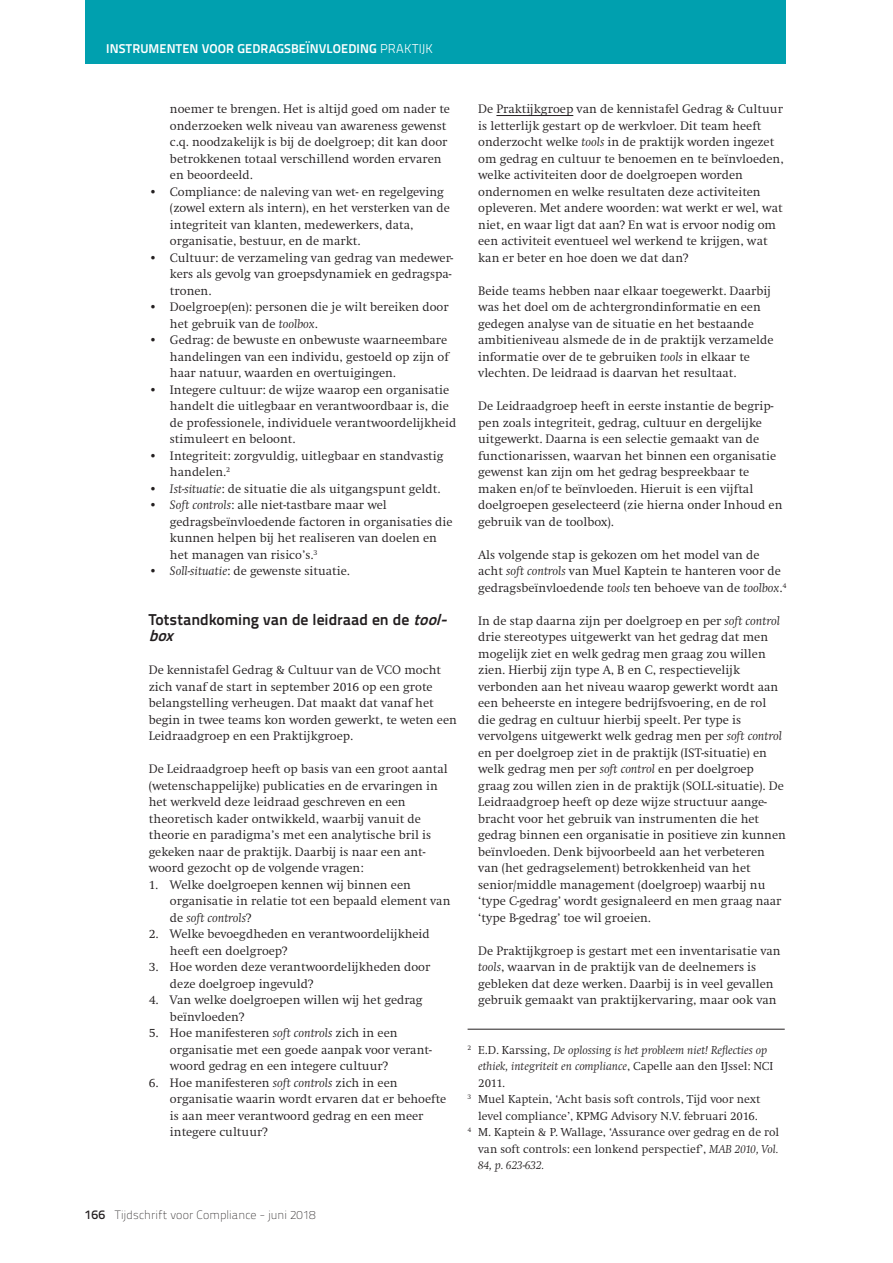
<style>
.page{position:relative;width:893px;height:1263px;background:#fff}
.page>*{position:absolute;margin:0;border:0;box-sizing:border-box;transform-origin:0 0}
.t1{font:700 15.75px/16.5px "Titillium Text 22 L";color:#231f20}
.t2{font:300 12.75px/16.5px "Swift";color:#231f20}
.t3{font:700 12.75px "Titillium Text 22 L";letter-spacing:.01em;color:#fff}
.t4{font:300 12px "Swift";color:#231f20}
.t5{font:italic 300 12px "Swift";color:#231f20}
.t6{font:100 12px "Titillium Text 22 L";letter-spacing:.005em;color:#231f20}
.s1{font-weight:300}
.s2{font-style:italic}
.s3{font-style:normal}
.s4{font-weight:500;font-size:12.75px}
</style>
<div class="page">
<div style="left:85px;top:0;width:700px;height:64px;background:#00a0af"></div>
<hr style="left:496px;top:115px;width:77px;height:1px;background:#231f20">
<hr style="left:468px;top:1029px;width:317px;height:1px;background:#231f20">
<p class="t3" style="left:106px;top:44px;width:328px">INSTRUMENTEN VOOR GEDRAGSBEÏNVLOEDING <span class="s1">PRAKTIJK</span></p>
<p class="t2" style="left:170px;top:102px;width:281px">noemer te brengen. Het is altijd goed om nader te onderzoeken welk niveau van awareness gewenst c.q. noodzakelijk is bij de doelgroep; dit kan door betrokkenen totaal verschillend worden ervaren en beoordeeld.</p>
<p class="t2" style="left:170px;top:185px;width:281px;text-indent:-21px">• Compliance: de naleving van wet- en regelgeving (zowel extern als intern), en het versterken van de integriteit van klanten, medewerkers, data, organisatie, bestuur, en de markt.</p>
<p class="t2" style="left:170px;top:251px;width:285px;text-indent:-21px">• Cultuur: de verzameling van gedrag van medewer&shy;kers als gevolg van groepsdynamiek en gedragspa&shy;tronen.</p>
<p class="t2" style="left:170px;top:300px;width:280px;text-indent:-21px">• Doelgroep(en): personen die je wilt bereiken door het gebruik van de <span class="s2">toolbox</span>.</p>
<p class="t2" style="left:170px;top:333px;width:280px;text-align:justify;text-indent:-21px">• Gedrag: de bewuste en onbewuste waarneembare handelingen van een individu, gestoeld op zijn of haar natuur, waarden en overtuigingen.</p>
<p class="t2" style="left:170px;top:382px;width:288px;text-indent:-21px">• Integere cultuur: de wijze waarop een organisatie handelt die uitlegbaar en verantwoordbaar is, die de professionele, individuele verantwoordelijkheid stimuleert en beloont.</p>
<p class="t2" style="left:170px;top:448px;width:275px;text-indent:-21px">• Integriteit: zorgvuldig, uitlegbaar en standvastig handelen.<sup>2</sup></p>
<p class="t2" style="left:149px;top:481px;width:293px">• <span class="s2">Ist-situatie</span>: de situatie die als uitgangspunt geldt.</p>
<p class="t2" style="left:170px;top:498px;width:284px;text-indent:-21px">• <span class="s2">Soft controls</span>: alle niet-tastbare maar wel gedragsbeïnvloedende factoren in organisaties die kunnen helpen bij het realiseren van doelen en het managen van risico’s.<sup>3</sup></p>
<p class="t2" style="left:149px;top:564px;width:203px">• <span class="s2">Soll-situatie</span>: de gewenste situatie.</p>
<p class="t1" style="left:149px;top:613px;width:304px">Totstandkoming van de leidraad en de <span class="s2">tool&shy;box</span></p>
<p class="t2" style="left:149px;top:663px;width:310px">De kennistafel Gedrag &amp; Cultuur van de VCO mocht zich vanaf de start in september 2016 op een grote belangstelling verheugen. Dat maakt dat vanaf het begin in twee teams kon worden gewerkt, te weten een Leidraadgroep en een Praktijkgroep.</p>
<p class="t2" style="left:149px;top:762px;width:301px">De Leidraadgroep heeft op basis van een groot aantal (wetenschappelijke) publicaties en de ervaringen in het werkveld deze leidraad geschreven en een theoretisch kader ontwikkeld, waarbij vanuit de theorie en paradigma’s met een analytische bril is gekeken naar de praktijk. Daarbij is naar een ant&shy;woord gezocht op de volgende vragen:</p>
<p class="t2" style="left:170px;top:877px;width:282px;text-indent:-21px">1. Welke doelgroepen kennen wij binnen een organisatie in relatie tot een bepaald element van de <span class="s2">soft controls</span>?</p>
<p class="t2" style="left:170px;top:927px;width:261px;text-indent:-21px">2. Welke bevoegdheden en verantwoordelijkheid heeft een doelgroep?</p>
<p class="t2" style="left:170px;top:960px;width:262px;text-indent:-21px">3. Hoe worden deze verantwoordelijkheden door deze doelgroep ingevuld?</p>
<p class="t2" style="left:170px;top:993px;width:254px;text-indent:-21px">4. Van welke doelgroepen willen wij het gedrag beïnvloeden?</p>
<p class="t2" style="left:170px;top:1026px;width:263px;text-indent:-21px">5. Hoe manifesteren <span class="s2">soft controls</span> zich in een organisatie met een goede aanpak voor verant&shy;woord gedrag en een integere cultuur?</p>
<p class="t2" style="left:170px;top:1075px;width:278px;text-indent:-21px">6. Hoe manifesteren <span class="s2">soft controls</span> zich in een organisatie waarin wordt ervaren dat er behoefte is aan meer verantwoord gedrag en een meer integere cultuur?</p>
<p class="t2" style="left:478px;top:102px;width:307px">De Praktijkgroep van de kennistafel Gedrag &amp; Cultuur is letterlijk gestart op de werkvloer. Dit team heeft onderzocht welke <span class="s2">tools</span> in de praktijk worden ingezet om gedrag en cultuur te benoemen en te beïnvloeden, welke activiteiten door de doelgroepen worden ondernomen en welke resultaten deze activiteiten opleveren. Met andere woorden: wat werkt er wel, wat niet, en waar ligt dat aan? En wat is ervoor nodig om een activiteit eventueel wel werkend te krijgen, wat kan er beter en hoe doen we dat dan?</p>
<p class="t2" style="left:478px;top:284px;width:297px">Beide teams hebben naar elkaar toegewerkt. Daarbij was het doel om de achtergrondinformatie en een gedegen analyse van de situatie en het bestaande ambitieniveau alsmede de in de praktijk verzamelde informatie over de te gebruiken <span class="s2">tools</span> in elkaar te vlechten. De leidraad is daarvan het resultaat.</p>
<p class="t2" style="left:478px;top:399px;width:306px">De Leidraadgroep heeft in eerste instantie de begrip&shy;pen zoals integriteit, gedrag, cultuur en dergelijke uitgewerkt. Daarna is een selectie gemaakt van de functionarissen, waarvan het binnen een organisatie gewenst kan zijn om het gedrag bespreekbaar te maken en/of te beïnvloeden. Hieruit is een vijftal doelgroepen geselecteerd (zie hierna onder Inhoud en gebruik van de toolbox).</p>
<p class="t2" style="left:478px;top:547px;width:310px">Als volgende stap is gekozen om het model van de acht <span class="s2">soft controls</span> van Muel Kaptein te hanteren voor de gedragsbeïnvloedende <span class="s2">tools</span> ten behoeve van de <span class="s2">toolbox</span>.<sup>4</sup></p>
<p class="t2" style="left:478px;top:613px;width:309px">In de stap daarna zijn per doelgroep en per <span class="s2">soft control </span>drie stereotypes uitgewerkt van het gedrag dat men mogelijk ziet en welk gedrag men graag zou willen zien. Hierbij zijn type A, B en C, respectievelijk verbonden aan het niveau waarop gewerkt wordt aan een beheerste en integere bedrijfsvoering, en de rol die gedrag en cultuur hierbij speelt. Per type is vervolgens uitgewerkt welk gedrag men per <span class="s2">soft control </span>en per doelgroep ziet in de praktijk (IST-situatie) en welk gedrag men per <span class="s2">soft control</span> en per doelgroep graag zou willen zien in de praktijk (SOLL-situatie). De Leidraadgroep heeft op deze wijze structuur aange&shy;bracht voor het gebruik van instrumenten die het gedrag binnen een organisatie in positieve zin kunnen beïnvloeden. Denk bijvoorbeeld aan het verbeteren van (het gedragselement) betrokkenheid van het senior/middle management (doelgroep) waarbij nu ‘type C-gedrag’ wordt gesignaleerd en men graag naar ‘type B-gedrag’ toe wil groeien.</p>
<p class="t2" style="left:478px;top:943px;width:304px">De Praktijkgroep is gestart met een inventarisatie van <span class="s2">tools</span>, waarvan in de praktijk van de deelnemers is gebleken dat deze werken. Daarbij is in veel gevallen gebruik gemaakt van praktijkervaring, maar ook van</p>
<p class="t5" style="left:468px;top:1045px;width:301px"><sup>2</sup> <span class="s3">E.D. Karssing,</span> De oplossing is het probleem niet! Reflecties op</p>
<p class="t5" style="left:478px;top:1062px;width:296px">ethiek, integriteit en compliance<span class="s3">, Capelle aan den IJssel: NCI</span></p>
<p class="t4" style="left:478px;top:1078px;width:28px">2011.</p>
<p class="t4" style="left:468px;top:1094px;width:294px"><sup>3</sup> Muel Kaptein, ‘Acht basis soft controls, Tijd voor next</p>
<p class="t4" style="left:478px;top:1111px;width:281px">level compliance’, KPMG Advisory N.V. februari 2016.</p>
<p class="t4" style="left:468px;top:1127px;width:313px"><sup>4</sup> M. Kaptein &amp; P. Wallage, ‘Assurance over gedrag en de rol</p>
<p class="t4" style="left:478px;top:1144px;width:302px">van soft controls: een lonkend perspectief’, <span class="s2">MAB 2010, Vol.</span></p>
<p class="t5" style="left:478px;top:1160px;width:67px">84, p. 623-632.</p>
<p class="t6" style="left:85px;top:1207px;width:232px"><span class="s4">166</span> Tijdschrift voor Compliance - juni 2018</p>
</div>
